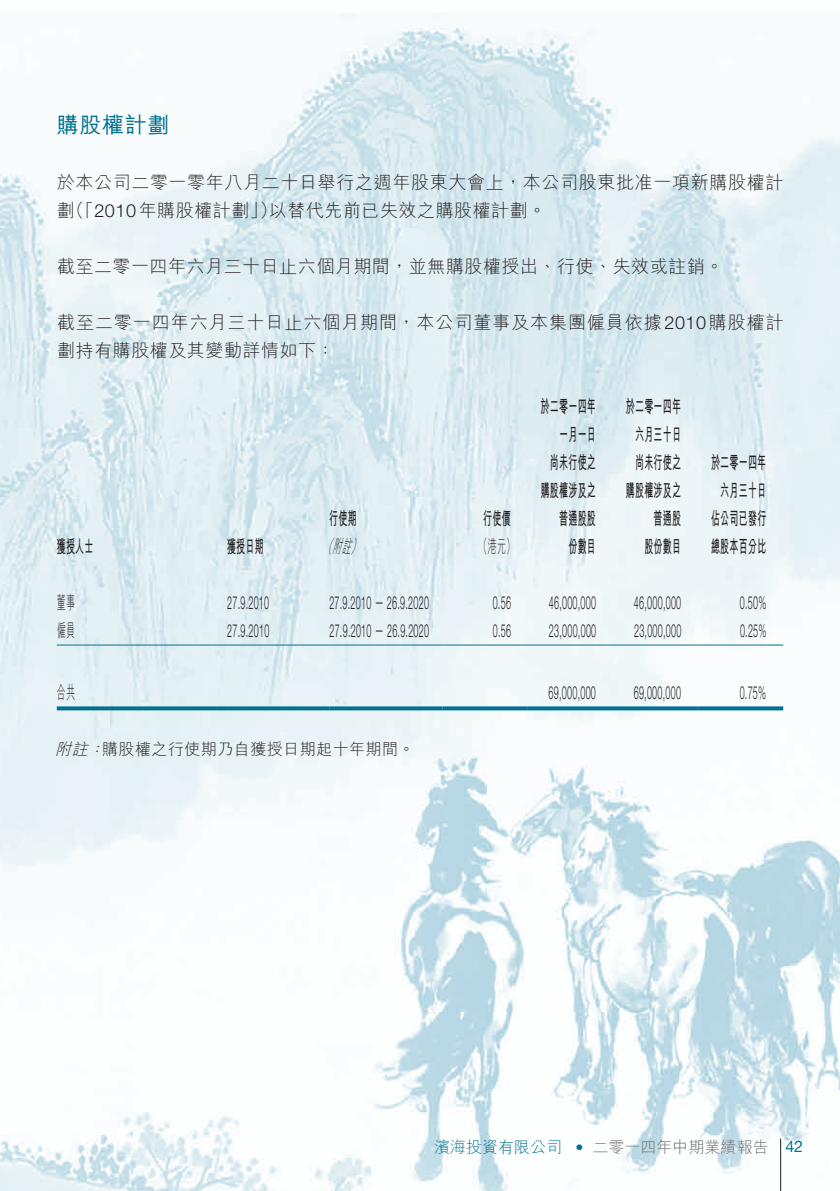
<style>
.page{position:relative;width:840px;height:1191px;background:#fff}
.page>*{position:absolute;margin:0;border:0;box-sizing:border-box;transform-origin:0 0}
.t1{font:500 22px "M Hei HK";letter-spacing:.03em;color:#00718e}
.t2{font:300 18px/28px "M Hei HK";letter-spacing:.035em;color:#231f20}
.t3{font:300 18px "Helvetica Neue";letter-spacing:.03em;color:#231f20;scale:.5 1}
.t4{font:700 18px/28px "M Hei HK";letter-spacing:.03em;color:#231f20;text-align:right;scale:.5 1}
.t5{font:300 18px "M Hei HK";letter-spacing:.035em;color:#231f20;scale:.5 1}
.t6{font:italic 300 18px "M Hei HK";color:#231f20;scale:.5 1}
.t7{font:300 16px "M Hei HK";letter-spacing:.03em;color:#231f20}
.t8{font:300 16px "M Hei HK";color:#6c6d70}
.t9{font:300 16px "M Hei HK";color:#00718e}
.t10{font:italic 300 16px "M Hei HK";color:#231f20}
.t11{font:16px "Helvetica Neue";color:#00718e}
.t12{font:300 16px "Helvetica Neue";color:#00718e}
.s1{font-family:"Helvetica Neue"}
</style>
<div class="page">
<img style="left:0;top:13px;width:839px;height:1178px">
<hr style="left:779px;top:1138px;width:1px;height:53px;background:#231f20">
<hr style="left:57px;top:644px;width:170px;height:1px;background:#00718e">
<hr style="left:227px;top:644px;width:102px;height:1px;background:#00718e">
<hr style="left:329px;top:644px;width:113px;height:1px;background:#00718e">
<hr style="left:442px;top:644px;width:85px;height:1px;background:#00718e">
<hr style="left:527px;top:644px;width:85px;height:1px;background:#00718e">
<hr style="left:612px;top:644px;width:85px;height:1px;background:#00718e">
<hr style="left:697px;top:644px;width:85px;height:1px;background:#00718e">
<svg style="left:57px;top:706px;width:170px;height:4px"></svg>
<svg style="left:227px;top:706px;width:102px;height:4px"></svg>
<svg style="left:329px;top:706px;width:113px;height:4px"></svg>
<svg style="left:442px;top:706px;width:85px;height:4px"></svg>
<svg style="left:527px;top:706px;width:85px;height:4px"></svg>
<svg style="left:612px;top:706px;width:85px;height:4px"></svg>
<svg style="left:697px;top:706px;width:85px;height:4px"></svg>
<p class="t1" style="left:57px;top:109px;width:114px">購股權計劃</p>
<p class="t2" style="left:269px;top:168px;width:515px;text-indent:-212px">於本公司二零一零年八月二十日舉行之週年股東大會上，本公司股東批准一項新購股權計以替代先前已失效之購股權計劃。</p>
<p class="t2" style="left:66px;top:196px;width:212px">（「<span class="s1">2010</span>年購股權計劃」）</p>
<p class="t2" style="left:57px;top:196px;width:19px">劃</p>
<p class="t2" style="left:57px;top:252px;width:667px">截至二零一四年六月三十日止六個月期間，並無購股權授出、行使、失效或註銷。</p>
<p class="t2" style="left:57px;top:308px;width:727px">截至二零一四年六月三十日止六個月期間，本公司董事及本集團僱員依據<span class="s1">2010</span>購股權計劃持有購股權及其變動詳情如下：</p>
<p class="t4" style="left:57px;top:531px;width:75px">獲授人士</p>
<p class="t4" style="left:227px;top:531px;width:75px">獲授日期</p>
<p class="t4" style="left:329px;top:503px;width:57px">行使期</p>
<p class="t6" style="left:350px;top:534px;width:32px">(</p>
<p class="t6" style="left:322px;top:534px;width:32px">（</p>
<p class="t6" style="left:332px;top:534px;width:51px">附註</p>
<p class="t5" style="left:57px;top:590px;width:38px">董事</p>
<p class="t3" style="left:227px;top:592px;width:86px">27.9.2010</p>
<p class="t3" style="left:329px;top:592px;width:201px">27.9.2010 — 26.9.2020</p>
<p class="t5" style="left:57px;top:618px;width:38px">僱員</p>
<p class="t3" style="left:227px;top:620px;width:86px">27.9.2010</p>
<p class="t3" style="left:329px;top:620px;width:201px">27.9.2010 — 26.9.2020</p>
<p class="t5" style="left:57px;top:680px;width:38px">合共</p>
<p class="t10" style="left:55px;top:737px;width:40px">附註</p>
<p class="t7" style="left:102px;top:737px;width:314px">購股權之行使期乃自獲授日期起十年期間。</p>
<p class="t10" style="left:88px;top:737px;width:23px">：</p>
<p class="t4" style="left:483px;top:503px;width:57px">行使價</p>
<p class="t5" style="left:478px;top:534px;width:75px">（港元(</p>
<p class="t3" style="left:492px;top:592px;width:38px">0.56</p>
<p class="t3" style="left:492px;top:620px;width:38px">0.56</p>
<p class="t4" style="left:540px;top:391px;width:112px">於二零一四年一月一日<br>尚未行使之購股權涉及之普通股股<br>份數目</p>
<p class="t4" style="left:625px;top:391px;width:112px">於二零一四年六月三十日尚未行使之購股權涉及之普通股<br>股份數目</p>
<p class="t4" style="left:710px;top:447px;width:112px;text-align:center">於二零一四年六月三十日佔公司已發行總股本百分比</p>
<p class="t3" style="left:548px;top:592px;width:96px">46,000,000</p>
<p class="t3" style="left:633px;top:592px;width:96px">46,000,000</p>
<p class="t3" style="left:739px;top:592px;width:55px">0.50%</p>
<p class="t3" style="left:548px;top:620px;width:96px">23,000,000</p>
<p class="t3" style="left:633px;top:620px;width:96px">23,000,000</p>
<p class="t3" style="left:739px;top:620px;width:55px">0.25%</p>
<p class="t3" style="left:548px;top:682px;width:96px">69,000,000</p>
<p class="t3" style="left:633px;top:682px;width:96px">69,000,000</p>
<p class="t3" style="left:739px;top:682px;width:55px">0.75%</p>
<p class="t9" style="left:434px;top:1135px;width:129px">濱海投資有限公司</p>
<p class="t12" style="left:575px;top:1137px;width:9px">•</p>
<p class="t8" style="left:592px;top:1135px;width:177px">二零一四年中期業績報告</p>
<p class="t11" style="left:784px;top:1137px;width:19px">42</p>
</div>
